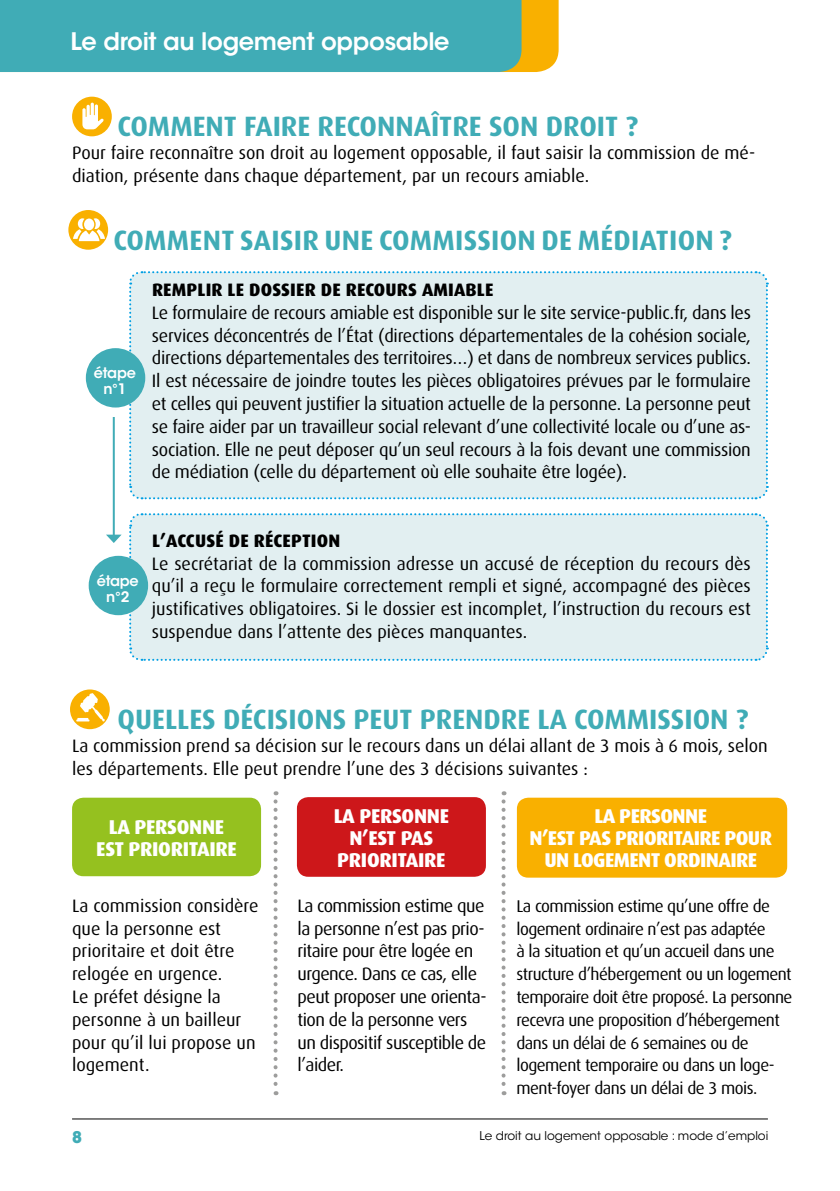
<style>
.page{position:relative;width:840px;height:1191px;background:#fff}
.page>*{position:absolute;margin:0;border:0;box-sizing:border-box;transform-origin:0 0}
.t1{font:700 28px "Dax OT";color:#40acb6}
.t2{font:600 24px "ITC Avant Garde Std";letter-spacing:-.015em;color:#fff}
.t3{font:800 20px/22px "Dax OT";letter-spacing:-.03em;color:#fff;text-align:center}
.t4{font:18px/22.8px "Dax OT";color:#000}
.t5{font:18px/22.8px "Dax OT";letter-spacing:-.03em;color:#000}
.t6{font:800 18px "Dax OT";letter-spacing:.01em;color:#000}
.t7{font:17px/22.8px "Dax OT";letter-spacing:-.03em;color:#000}
.t8{font:700 16px "ITC Avant Garde Std";color:#40acb6}
.t9{font:600 14.4px/16px "ITC Avant Garde Std";letter-spacing:-.015em;color:#fff;text-align:center}
.t10{font:12px "ITC Avant Garde Std";color:#000}
</style>
<div class="page">
<hr style="left:72px;top:1118px;width:695px;height:1px;background:#000">
<div style="left:521px;top:0;width:37px;height:72px;background:#f9b000"></div>
<div style="left:0;top:0;width:521px;height:72px;background:#40acb6"></div>
<svg style="left:68px;top:210px;width:40px;height:40px"></svg>
<svg style="left:73px;top:218px;width:32px;height:23px"></svg>
<div style="left:72px;top:97px;width:40px;height:39px;background:#f9b000;border-radius:50%"></div>
<svg style="left:82px;top:103px;width:22px;height:26px"></svg>
<svg style="left:70px;top:689px;width:40px;height:40px"></svg>
<svg style="left:76px;top:693px;width:29px;height:28px"></svg>
<svg style="left:273px;top:801px;width:4px;height:294px"></svg>
<svg style="left:501px;top:801px;width:4px;height:294px"></svg>
<div style="left:72px;top:797px;width:189px;height:79px;background:#95c11f;border-radius:11px"></div>
<div style="left:516px;top:797px;width:270px;height:80px;background:#f9b000;border-radius:11px"></div>
<div style="left:297px;top:797px;width:188px;height:79px;background:#cd171a;border-radius:11px"></div>
<div style="left:128px;top:271px;width:640px;height:229px;background:#e2eff1"></div>
<div style="left:128px;top:513px;width:640px;height:148px;background:#e2eff1"></div>
<div style="left:86px;top:348px;width:59px;height:59px;background:#40acb6;border-radius:50%"></div>
<div style="left:89px;top:556px;width:59px;height:59px;background:#40acb6;border-radius:50%"></div>
<hr style="left:113px;top:417px;width:2px;height:118px;background:#40acb6">
<svg style="left:106px;top:534px;width:15px;height:9px"></svg>
<h2 class="t2" style="left:71px;top:26px;width:380px">Le droit au logement opposable</h2>
<h1 class="t1" style="left:117px;top:111px;width:521px">COMMENT FAIRE RECONNAÎTRE SON DROIT ?</h1>
<p class="t4" style="left:72px;top:142px;width:684px">Pour faire reconnaître son droit au logement opposable, il faut saisir la commission de mé&shy;diation, présente dans chaque département, par un recours amiable.</p>
<h1 class="t1" style="left:113px;top:225px;width:619px">COMMENT SAISIR UNE COMMISSION DE MÉDIATION ?</h1>
<p class="t9" style="left:94px;top:365px;width:44px">étape n°1</p>
<p class="t6" style="left:152px;top:279px;width:343px">REMPLIR LE DOSSIER DE RECOURS AMIABLE</p>
<p class="t4" style="left:152px;top:301px;width:600px;text-align:justify">Le formulaire de recours amiable est disponible sur le site service-public.fr, dans les services déconcentrés de l’État (directions départementales de la cohésion sociale, directions départementales des territoires…) et dans de nombreux services publics.<br>Il est nécessaire de joindre toutes les pièces obligatoires prévues par le formulaire et celles qui peuvent justifier la situation actuelle de la personne. La personne peut se faire aider par un travailleur social relevant d’une collectivité locale ou d’une as&shy;sociation. Elle ne peut déposer qu’un seul recours à la fois devant une commission de médiation (celle du département où elle souhaite être logée).</p>
<p class="t9" style="left:97px;top:572px;width:44px">étape n°2</p>
<p class="t6" style="left:152px;top:530px;width:190px">L’ACCUSÉ DE RÉCEPTION</p>
<p class="t4" style="left:152px;top:552px;width:600px;text-align:justify">Le secrétariat de la commission adresse un accusé de réception du recours dès qu’il a reçu le formulaire correctement rempli et signé, accompagné des pièces justificatives obligatoires. Si le dossier est incomplet, l’instruction du recours est suspendue dans l’attente des pièces manquantes.</p>
<h1 class="t1" style="left:117px;top:704px;width:631px">QUELLES DÉCISIONS PEUT PRENDRE LA COMMISSION ?</h1>
<p class="t4" style="left:72px;top:734px;width:697px">La commission prend sa décision sur le recours dans un délai allant de 3 mois à 6 mois, selon les départements. Elle peut prendre l’une des 3 décisions suivantes :</p>
<p class="t3" style="left:96px;top:816px;width:142px">LA PERSONNE<br>EST PRIORITAIRE</p>
<p class="t4" style="left:72px;top:894px;width:188px">La commission considère que la personne est prioritaire et doit être relogée en urgence.<br>Le préfet désigne la personne à un bailleur pour qu’il lui propose un logement.</p>
<p class="t3" style="left:333px;top:805px;width:117px">LA PERSONNE<br>N’EST PAS<br>PRIORITAIRE</p>
<p class="t5" style="left:297px;top:894px;width:190px">La commission estime que la personne n’est pas prio&shy;ritaire pour être logée en urgence. Dans ce cas, elle peut proposer une orienta&shy;tion de la personne vers un dispositif susceptible de l’aider.</p>
<p class="t3" style="left:529px;top:804px;width:244px">LA PERSONNE<br>N’EST PAS PRIORITAIRE POUR<br>UN LOGEMENT ORDINAIRE</p>
<p class="t7" style="left:516px;top:894px;width:277px">La commission estime qu’une offre de logement ordinaire n’est pas adaptée<br>à la situation et qu’un accueil dans une structure d’hébergement ou un logement temporaire doit être proposé. La personne recevra une proposition d’hébergement dans un délai de 6 semaines ou de logement temporaire ou dans un loge&shy;ment-foyer dans un délai de 3 mois.</p>
<p class="t8" style="left:72px;top:1126px;width:11px">8</p>
<p class="t10" style="left:479px;top:1128px;width:290px">Le droit au logement opposable : mode d’emploi</p>
</div>
